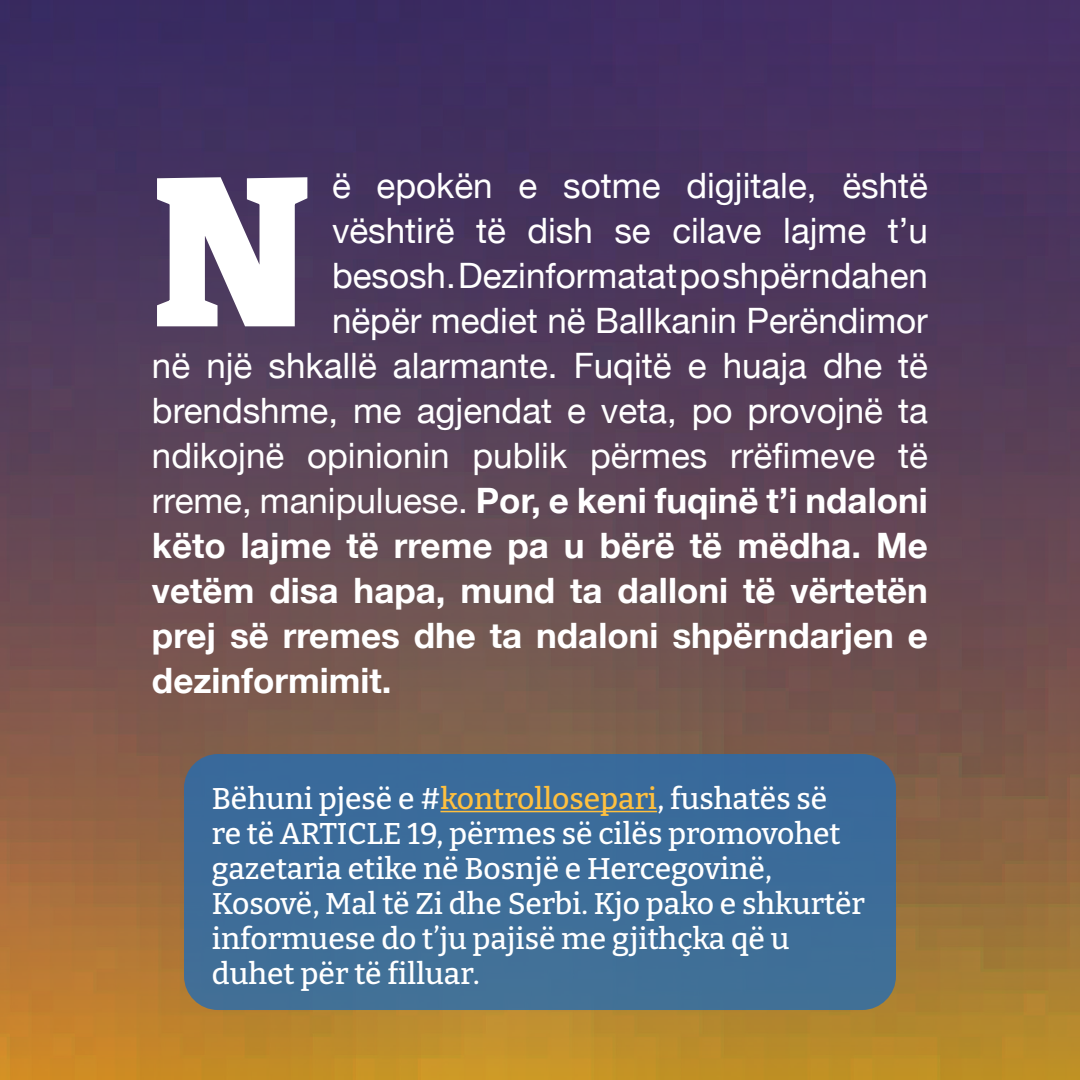
<style>
.page{position:relative;width:1080px;height:1080px;background:#fff}
.page>*{position:absolute;margin:0;border:0;box-sizing:border-box;transform-origin:0 0}
.t1{font:900 210px "Bitter";color:#fff}
.t2{font:35px "Helvetica Neue";color:#fff}
.t3{font:700 35px "Helvetica Neue";color:#fff}
.t4{font:500 30px/35px "Bitter";color:#fff}
.s1{font-weight:400}
.s2{color:#ffc03f}
</style>
<div class="page">
<img style="left:0;top:0;width:1080px;height:1080px">
<div style="left:184px;top:754px;width:712px;height:256px;background:#3d6d99;border-radius:34px"></div>
<hr style="left:440px;top:811px;width:217px;height:1px;background:#ffc03f">
<p class="t2" style="left:332px;top:161px;width:598px">ë epokën e sotme digjitale, është</p>
<p class="t2" style="left:332px;top:206px;width:598px">vështirë të dish se cilave lajme t’u</p>
<p class="t2" style="left:332px;top:251px;width:597px">besosh. Dezinformatat po shpërndahen</p>
<p class="t2" style="left:332px;top:296px;width:597px">nëpër mediet në Ballkanin Perëndimor</p>
<p class="t2" style="left:152px;top:341px;width:778px">në një shkallë alarmante. Fuqitë e huaja dhe të</p>
<p class="t2" style="left:152px;top:386px;width:777px">brendshme, me agjendat e veta, po provojnë ta</p>
<p class="t2" style="left:152px;top:431px;width:778px">ndikojnë opinionin publik përmes rrëfimeve të</p>
<p class="t3" style="left:152px;top:473px;width:777px"><span class="s1">rreme, manipuluese.</span> Por, e keni fuqinë t’i ndaloni</p>
<p class="t3" style="left:152px;top:518px;width:777px">këto lajme të rreme pa u bërë të mëdha. Me</p>
<p class="t3" style="left:152px;top:563px;width:777px">vetëm disa hapa, mund ta dalloni të vërtetën</p>
<p class="t3" style="left:152px;top:608px;width:777px">prej së rremes dhe ta ndaloni shpërndarjen e</p>
<p class="t3" style="left:152px;top:653px;width:241px">dezinformimit.</p>
<h1 class="t1" style="left:152px;top:63px;width:159px">N</h1>
<p class="t4" style="left:212px;top:779px;width:655px">Bëhuni pjesë e #<span class="s2">kontrollosepari</span>, fushatës së<br>re të ARTICLE 19, përmes së cilës promovohet gazetaria etike në Bosnjë e Hercegovinë, Kosovë, Mal të Zi dhe Serbi. Kjo pako e shkurtër informuese do t’ju pajisë me gjithçka që u duhet për të filluar.</p>
</div>
